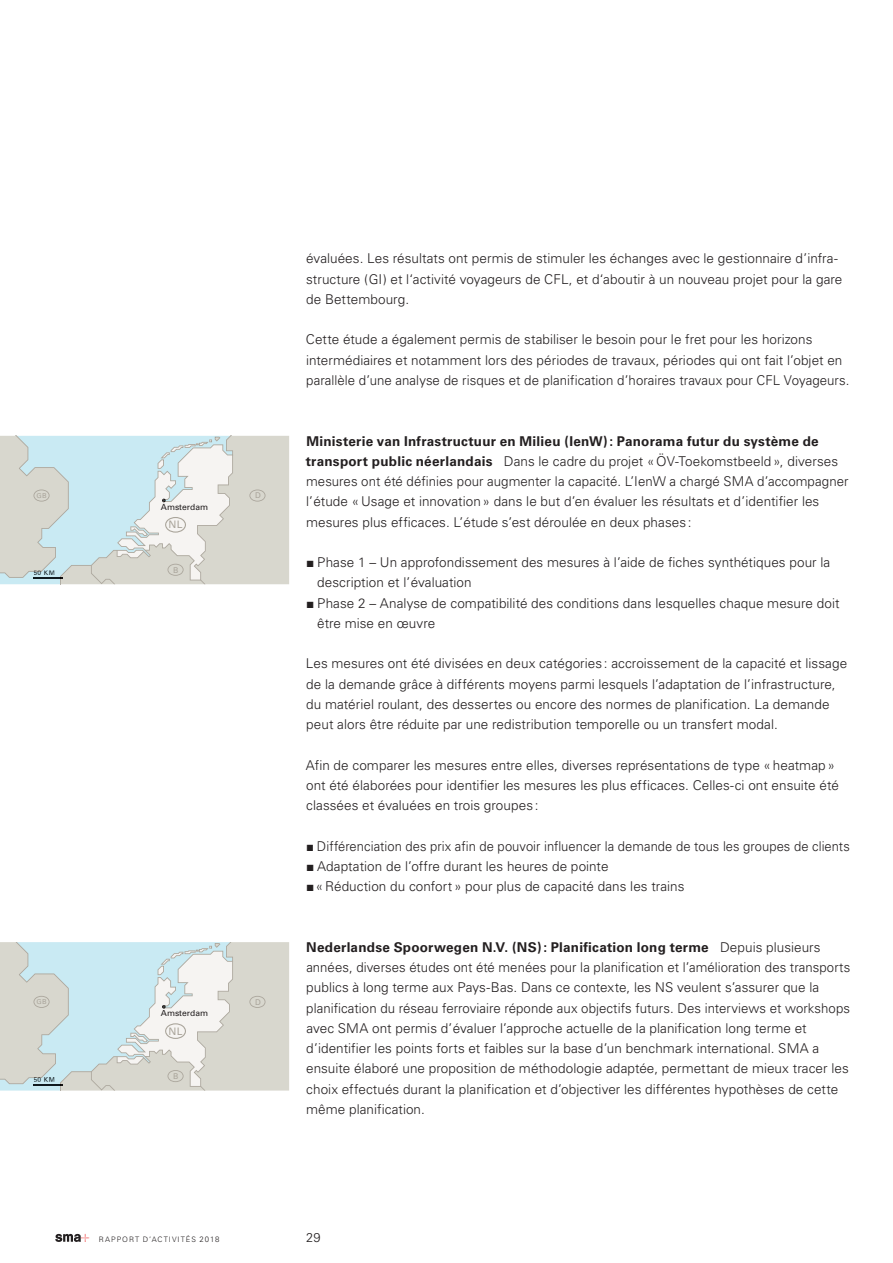
<style>
.page{position:relative;width:893px;height:1263px;background:#fff}
.page>*{position:absolute;margin:0;border:0;box-sizing:border-box;transform-origin:0 0}
.t1{font:300 13.5px/20.2px "Univers";letter-spacing:.005em;color:#231f20}
.t2{font:300 13.5px "Univers";letter-spacing:.005em;color:#231f20;scale:.96 1}
.t3{font:300 12.75px "Univers";color:#231f20}
.t4{font:10.35px "Univers";color:#aaa59b}
.t5{font:8.55px "Univers";color:#201c1d}
.t6{font:7.95px "Univers";color:#aaa59b}
.t7{font:300 7.5px "Univers";letter-spacing:.135em;color:#231f20}
.t8{font:6.75px "Univers";letter-spacing:.05em;color:#101a1f}
.t9{font:6.75px "Univers";color:#aaa59b}
.s1{font-weight:700}
.s2{font-size:7.8px}
</style>
<div class="page">
<svg style="left:55px;top:1234px;width:34px;height:8px"></svg>
<svg style="left:0;top:436px;width:289px;height:148px;background:#d5dfdd"></svg>
<svg style="left:0;top:942px;width:289px;height:148px;background:#d5dfdd"></svg>
<p class="t9" style="left:37px;top:492px;width:12px">GB</p>
<p class="t6" style="left:255px;top:491px;width:7px">D</p>
<p class="t8" style="left:33px;top:569px;width:23px">50 KM</p>
<p class="t5" style="left:161px;top:502px;width:49px">Amsterdam</p>
<p class="t4" style="left:168px;top:519px;width:16px">NL</p>
<p class="t6" style="left:173px;top:565px;width:7px">B</p>
<p class="t9" style="left:37px;top:998px;width:12px">GB</p>
<p class="t6" style="left:255px;top:997px;width:7px">D</p>
<p class="t8" style="left:33px;top:1075px;width:23px">50 KM</p>
<p class="t5" style="left:161px;top:1008px;width:49px">Amsterdam</p>
<p class="t4" style="left:168px;top:1025px;width:16px">NL</p>
<p class="t6" style="left:173px;top:1071px;width:7px">B</p>
<p class="t1" style="left:306px;top:248px;width:538px">évaluées. Les résultats ont permis de stimuler les échanges avec le gestionnaire d’infra&shy;structure (GI) et l‘activité voyageurs de CFL, et d‘aboutir à un nouveau projet pour la gare de Bettembourg.</p>
<p class="t1" style="left:306px;top:329px;width:545px">Cette étude a également permis de stabiliser le besoin pour le fret pour les horizons intermédiaires et notamment lors des périodes de travaux, périodes qui ont fait l’objet en parallèle d’une analyse de risques et de planification d’horaires travaux pour CFL Voyageurs.</p>
<p class="t1" style="left:306px;top:431px;width:544px"><span class="s1">Ministerie van Infrastructuur en Milieu (IenW) : Panorama futur du système de transport public néerlandais</span> Dans le cadre du projet « ÖV-Toekomstbeeld », diverses mesures ont été définies pour augmenter la capacité. L’IenW a chargé SMA d’accompagner l’étude « Usage et innovation » dans le but d’en évaluer les résultats et d’identifier les mesures plus efficaces. L’étude s’est déroulée en deux phases :</p>
<p class="t1" style="left:317px;top:552px;width:514px;text-indent:-11px">■ Phase 1 – Un approfondissement des mesures à l’aide de fiches synthétiques pour la description et l’évaluation</p>
<p class="t1" style="left:317px;top:593px;width:524px;text-indent:-10px">■ Phase 2 – Analyse de compatibilité des conditions dans lesquelles chaque mesure doit être mise en œuvre</p>
<p class="t1" style="left:306px;top:653px;width:543px">Les mesures ont été divisées en deux catégories : accroissement de la capacité et lissage de la demande grâce à différents moyens parmi lesquels l’adaptation de l’infrastructure, du matériel roulant, des dessertes ou encore des normes de planification. La demande peut alors être réduite par une redistribution temporelle ou un transfert modal.</p>
<p class="t1" style="left:306px;top:755px;width:535px">Afin de comparer les mesures entre elles, diverses représentations de type « heatmap » ont été élaborées pour identifier les mesures les plus efficaces. Celles-ci ont ensuite été classées et évaluées en trois groupes :</p>
<p class="t2" style="left:307px;top:838px;width:567px">■ Différenciation des prix afin de pouvoir influencer la demande de tous les groupes de clients</p>
<p class="t1" style="left:307px;top:856px;width:303px">■ Adaptation de l’offre durant les heures de pointe</p>
<p class="t1" style="left:307px;top:876px;width:379px">■ « Réduction du confort » pour plus de capacité dans les trains</p>
<p class="t1" style="left:306px;top:937px;width:546px"><span class="s1">Nederlandse Spoorwegen N.V. (NS) : Planification long terme</span> Depuis plusieurs années, diverses études ont été menées pour la planification et l’amélioration des transports publics à long terme aux Pays-Bas. Dans ce contexte, les NS veulent s’assurer que la planification du réseau ferroviaire réponde aux objectifs futurs. Des interviews et workshops avec SMA ont permis d’évaluer l’approche actuelle de la planification long terme et d’identifier les points forts et faibles sur la base d’un benchmark international. SMA a ensuite élaboré une proposition de méthodologie adaptée, permettant de mieux tracer les choix effectués durant la planification et d’objectiver les différentes hypothèses de cette même planification.</p>
<p class="t7" style="left:99px;top:1234px;width:122px">RAPPORT D’ACTIVITÉS <span class="s2">2018</span></p>
<p class="t3" style="left:306px;top:1229px;width:16px">29</p>
</div>
